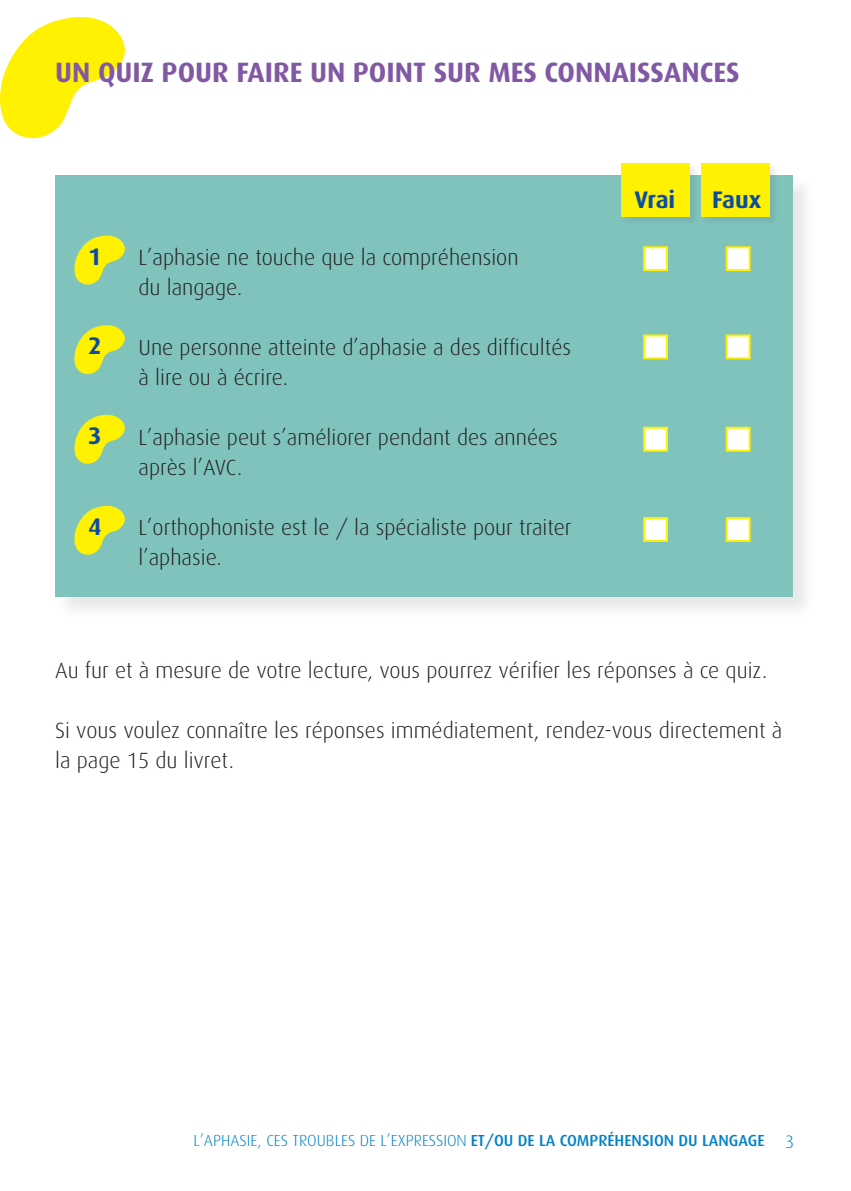
<style>
.page{position:relative;width:851px;height:1191px;background:#fff}
.page>*{position:absolute;margin:0;border:0;box-sizing:border-box;transform-origin:0 0}
.t1{font:700 28px "Dax";color:#8158a4}
.t2{font:700 24px "Dax";letter-spacing:-.01em;color:#0d4da1}
.t3{font:300 22px/30px "Dax";color:#231f20}
.t4{font:300 16px "Dax";color:#0082c7}
.s1{font-weight:500}
.s2{font-size:18px}
</style>
<div class="page">
<div style="left:55px;top:175px;width:759px;height:444px;background:#231f20;opacity:.1"></div>
<div style="left:55px;top:175px;width:737px;height:421px;background:#80c3bd"></div>
<svg style="left:74px;top:235px;width:51px;height:50px"></svg>
<svg style="left:74px;top:325px;width:51px;height:50px"></svg>
<svg style="left:74px;top:414px;width:51px;height:50px"></svg>
<svg style="left:74px;top:505px;width:51px;height:50px"></svg>
<div style="left:619px;top:161px;width:80px;height:66px;background:#231f20;opacity:.1"></div>
<div style="left:621px;top:163px;width:68px;height:53px;background:#fff101"></div>
<div style="left:699px;top:161px;width:81px;height:66px;background:#231f20;opacity:.1"></div>
<div style="left:701px;top:163px;width:69px;height:53px;background:#fff101"></div>
<div style="left:643px;top:246px;width:25px;height:25px;background:#fff;border:2px solid #fff101"></div>
<div style="left:725px;top:246px;width:25px;height:25px;background:#fff;border:2px solid #fff101"></div>
<div style="left:643px;top:334px;width:25px;height:25px;background:#fff;border:2px solid #fff101"></div>
<div style="left:725px;top:334px;width:25px;height:25px;background:#fff;border:2px solid #fff101"></div>
<div style="left:643px;top:427px;width:25px;height:24px;background:#fff;border:2px solid #fff101"></div>
<div style="left:725px;top:427px;width:25px;height:24px;background:#fff;border:2px solid #fff101"></div>
<div style="left:643px;top:517px;width:25px;height:25px;background:#fff;border:2px solid #fff101"></div>
<div style="left:725px;top:517px;width:25px;height:25px;background:#fff;border:2px solid #fff101"></div>
<svg style="left:0;top:17px;width:125px;height:122px"></svg>
<p class="t1" style="left:55px;top:56px;width:686px">UN QUIZ POUR FAIRE UN POINT SUR MES CONNAISSANCES</p>
<p class="t2" style="left:88px;top:243px;width:15px">1</p>
<p class="t2" style="left:88px;top:332px;width:15px">2</p>
<p class="t2" style="left:88px;top:422px;width:15px">3</p>
<p class="t2" style="left:88px;top:513px;width:15px">4</p>
<p class="t3" style="left:138px;top:242px;width:381px">L’aphasie ne touche que la compréhension du langage.</p>
<p class="t3" style="left:138px;top:332px;width:434px">Une personne atteinte d’aphasie a des difficultés à lire ou à écrire.</p>
<p class="t3" style="left:138px;top:422px;width:421px">L’aphasie peut s’améliorer pendant des années après l’AVC.</p>
<p class="t3" style="left:138px;top:512px;width:434px">L’orthophoniste est le / la spécialiste pour traiter l’aphasie.</p>
<p class="t2" style="left:634px;top:186px;width:42px">Vrai</p>
<p class="t2" style="left:712px;top:186px;width:51px">Faux</p>
<p class="t3" style="left:55px;top:655px;width:713px">Au fur et à mesure de votre lecture, vous pourrez vérifier les réponses à ce quiz.</p>
<p class="t3" style="left:55px;top:715px;width:728px">Si vous voulez connaître les réponses immédiatement, rendez-vous directement à la page 15 du livret.</p>
<p class="t4" style="left:193px;top:1131px;width:602px">L’APHASIE, CES TROUBLES DE L’EXPRESSION <span class="s1">ET/OU DE LA COMPRÉHENSION DU LANGAGE</span> <span class="s2">3</span></p>
</div>
